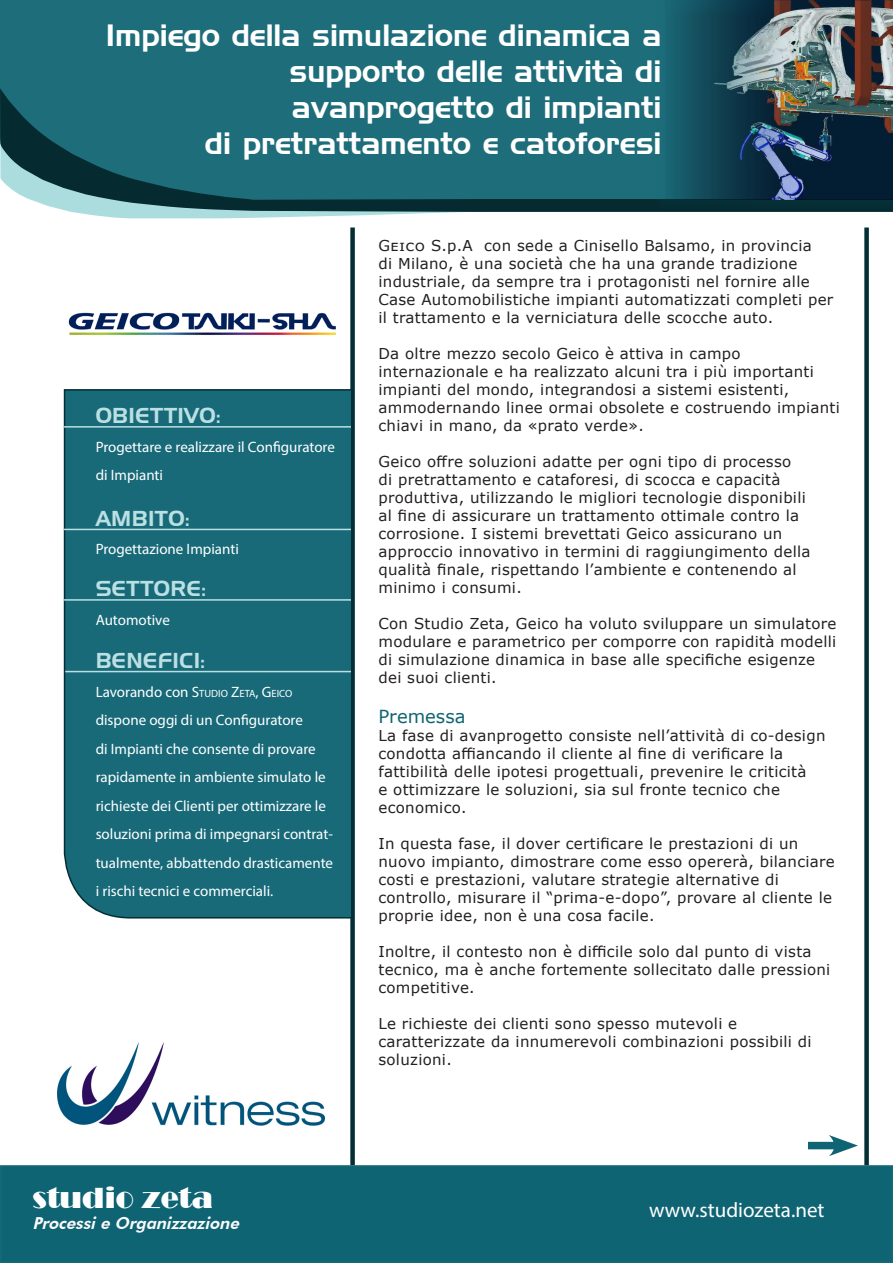
<style>
.page{position:relative;width:893px;height:1263px;background:#fff}
.page>*{position:absolute;margin:0;border:0;box-sizing:border-box;transform-origin:0 0}
.t1{font:30px/36px "Handel Gothic BT";color:#fff;text-align:right}
.t2{font:30px "Broadway";color:#fff}
.Side_Bar_Heading{font:21px "Handel Gothic BT";letter-spacing:.02em;color:#bbe0e3}
.t3{font:21px "Myriad Pro";color:#fff}
.Text_Body_Heading{font:18px "Verdana";color:#0f6473}
.t4{font:italic 800 16.5px "Futura BT";color:#fcfcfc}
.Body_Text{font:15px/18px "Verdana";letter-spacing:.02em;color:#231f20}
.Side_Bar_Text{font:15px/28.5px "Myriad Pro";color:#fff}
.s1{font-style:inherit}
.s2{font-size:10.5px}
</style>
<div class="page">
<div style="left:808px;top:1142px;width:33px;height:7px;background:#0f6473"></div>
<svg style="left:829px;top:1135px;width:29px;height:21px"></svg>
<div style="left:1px;top:1166px;width:891px;height:96px;background:#0f6473"></div>
<div style="left:0;top:1165px;width:893px;height:98px;border:2px solid #166977"></div>
<div style="left:350px;top:227px;width:5px;height:938px;background:#022e34"></div>
<div style="left:63px;top:388px;width:288px;height:531px;background:#186a79"></div>
<hr style="left:64px;top:426px;width:287px;height:2px;background:#bbe0e3">
<hr style="left:64px;top:529px;width:287px;height:1px;background:#bbe0e3">
<hr style="left:64px;top:599px;width:287px;height:2px;background:#bbe0e3">
<hr style="left:65px;top:671px;width:286px;height:1px;background:#bbe0e3">
<img style="left:57px;top:1043px;width:267px;height:83px">
<div style="left:864px;top:227px;width:5px;height:938px;background:#022e34"></div>
<img style="left:68px;top:312px;width:268px;height:23px">
<div style="left:0;top:0;width:655px;height:86px;background:#1d6d7b"></div>
<svg style="left:72px;top:212px;width:390px;height:7px"></svg>
<svg style="left:0;top:86px;width:893px;height:126px;background:#226975"></svg>
<div style="left:655px;top:0;width:238px;height:210px;background:#0f6473;opacity:.24"></div>
<img style="left:666px;top:0;width:227px;height:200px">
<p class="t1" style="left:106px;top:17px;width:557px">Impiego della simulazione dinamica a supporto delle attività di</p>
<p class="t1" style="left:292px;top:89px;width:371px">avanprogetto di impianti</p>
<p class="t1" style="left:205px;top:125px;width:458px">di pretrattamento e catoforesi</p>
<p class="Side_Bar_Heading" style="left:96px;top:403px;width:126px">OBIETTIVO:</p>
<p class="Side_Bar_Text" style="left:96px;top:432px;width:241px">Progettare e realizzare il Configuratore di Impianti</p>
<p class="Side_Bar_Heading" style="left:96px;top:505px;width:95px">AMBITO:</p>
<p class="Side_Bar_Text" style="left:96px;top:535px;width:145px">Progettazione Impianti</p>
<p class="Side_Bar_Heading" style="left:96px;top:576px;width:112px">SETTORE:</p>
<p class="Side_Bar_Text" style="left:96px;top:605px;width:76px">Automotive</p>
<p class="Side_Bar_Heading" style="left:96px;top:648px;width:111px">BENEFICI:</p>
<p class="Side_Bar_Text" style="left:96px;top:677px;width:239px">Lavorando con <span class="s1">S</span><span class="s2">TUDIO</span> <span class="s1">Z</span><span class="s2">ETA</span>, <span class="s1">G</span><span class="s2">EICO </span>dispone oggi di un Configuratore<br>di Impianti che consente di provare rapidamente in ambiente simulato le richieste dei Clienti per ottimizzare le soluzioni prima di impegnarsi contrat&shy;tualmente, abbattendo drasticamente i rischi tecnici e commerciali.</p>
<p class="Body_Text" style="left:378px;top:237px;width:456px">Geico S.p.A con sede a Cinisello Balsamo, in provincia<br>di Milano, è una società che ha una grande tradizione industriale, da sempre tra i protagonisti nel fornire alle Case Automobilistiche impianti automatizzati completi per il trattamento e la verniciatura delle scocche auto.</p>
<p class="Body_Text" style="left:378px;top:345px;width:463px">Da oltre mezzo secolo Geico è attiva in campo internazionale e ha realizzato alcuni tra i più importanti impianti del mondo, integrandosi a sistemi esistenti, ammodernando linee ormai obsolete e costruendo impianti chiavi in mano, da «prato verde».</p>
<p class="Body_Text" style="left:378px;top:453px;width:434px">Geico offre soluzioni adatte per ogni tipo di processo<br>di pretrattamento e cataforesi, di scocca e capacità produttiva, utilizzando le migliori tecnologie disponibili al fine di assicurare un trattamento ottimale contro la corrosione. I sistemi brevettati Geico assicurano un approccio innovativo in termini di raggiungimento della qualità finale, rispettando l’ambiente e contenendo al minimo i consumi.</p>
<p class="Body_Text" style="left:378px;top:615px;width:459px">Con Studio Zeta, Geico ha voluto sviluppare un simulatore modulare e parametrico per comporre con rapidità modelli di simulazione dinamica in base alle specifiche esigenze dei suoi clienti.</p>
<p class="Text_Body_Heading" style="left:378px;top:704px;width:89px">Premessa</p>
<p class="Body_Text" style="left:378px;top:726px;width:449px">La fase di avanprogetto consiste nell’attività di co-design condotta affiancando il cliente al fine di verificare la fattibilità delle ipotesi progettuali, prevenire le criticità<br>e ottimizzare le soluzioni, sia sul fronte tecnico che economico.</p>
<p class="Body_Text" style="left:378px;top:834px;width:458px">In questa fase, il dover certificare le prestazioni di un nuovo impianto, dimostrare come esso opererà, bilanciare costi e prestazioni, valutare strategie alternative di controllo, misurare il “prima-e-dopo”, provare al cliente le proprie idee, non è una cosa facile.</p>
<p class="Body_Text" style="left:378px;top:942px;width:453px">Inoltre, il contesto non è difficile solo dal punto di vista tecnico, ma è anche fortemente sollecitato dalle pressioni competitive.</p>
<p class="Body_Text" style="left:378px;top:1014px;width:435px">Le richieste dei clienti sono spesso mutevoli e caratterizzate da innumerevoli combinazioni possibili di soluzioni.</p>
<p class="t2" style="left:33px;top:1180px;width:182px">studio zeta</p>
<p class="t4" style="left:33px;top:1213px;width:212px">Processie Organizzazione</p>
<p class="t3" style="left:649px;top:1197px;width:177px">www.studiozeta.net</p>
</div>
